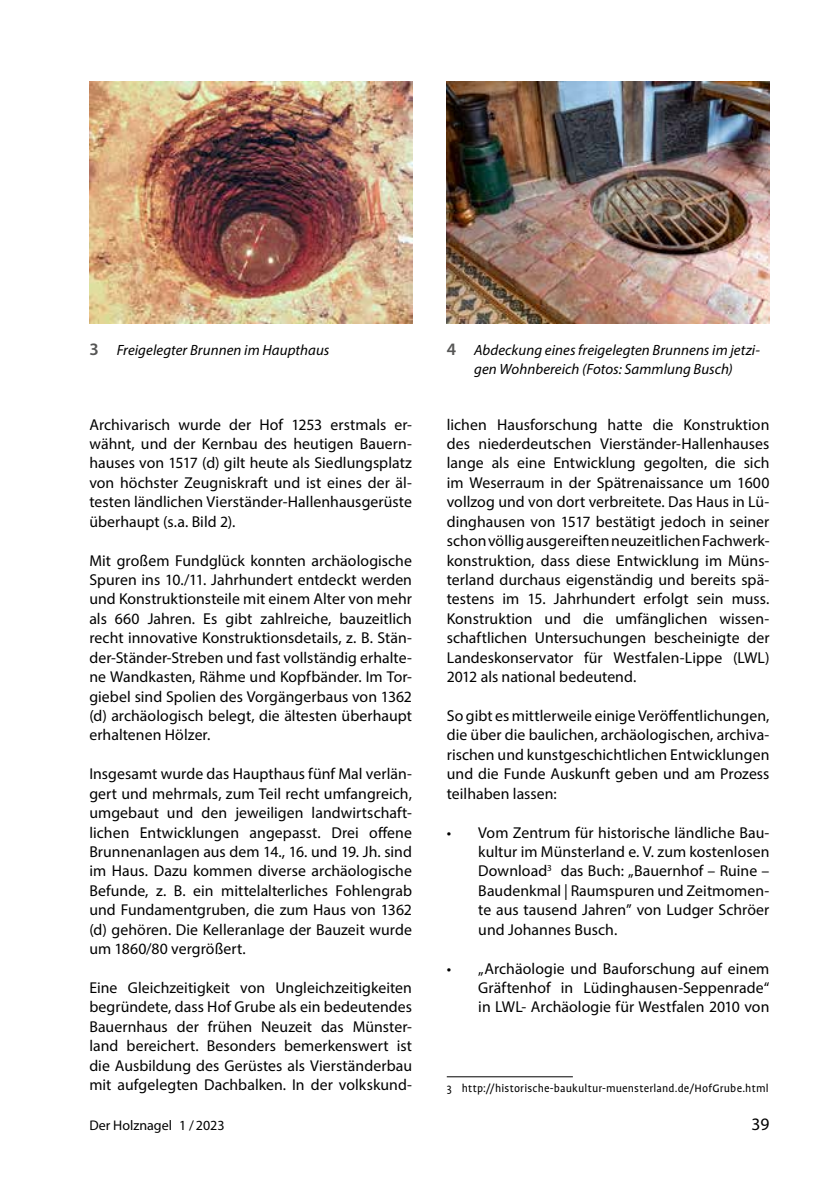
<style>
.page{position:relative;width:834px;height:1181px;background:#fff}
.page>*{position:absolute;margin:0;border:0;box-sizing:border-box;transform-origin:0 0}
.t1{font:17.5px "Myriad Pro";color:#000}
.t2{font:15.75px/19.4px "Myriad Pro";letter-spacing:.005em;color:#000;text-align:justify}
.t3{font:italic 14.88px/19.2px "Myriad Pro";letter-spacing:.005em;color:#000;text-align:center}
.t4{font:14px "Myriad Pro";color:#000}
.t5{font:12.25px "Profile Pro";letter-spacing:.015em;color:#000}
.s1{font-weight:600;font-style:normal;font-size:17.5px;color:#565655}
</style>
<div class="page">
<img style="left:89px;top:82px;width:323px;height:242px">
<img style="left:446px;top:82px;width:323px;height:242px">
<hr style="left:446px;top:1076px;width:126px;height:1px;background:#000">
<p class="t3" style="left:89px;top:340px;width:241px"><span class="s1">3</span> Freigelegter Brunnen im Haupthaus</p>
<p class="t3" style="left:446px;top:340px;width:315px"><span class="s1">4</span> Abdeckung eines freigelegten Brunnens im jetzi&shy;gen Wohnbereich (Fotos: Sammlung Busch)</p>
<p class="t2" style="left:89px;top:414px;width:324px">Archivarisch wurde der Hof 1253 erstmals er&shy;wähnt, und der Kernbau des heutigen Bauern&shy;hauses von 1517 (d) gilt heute als Siedlungsplatz von höchster Zeugniskraft und ist eines der äl&shy;testen ländlichen Vierständer-Hallenhausgerüste überhaupt (s.a. Bild 2).</p>
<p class="t2" style="left:89px;top:550px;width:324px">Mit großem Fundglück konnten archäologische Spuren ins 10./11. Jahrhundert entdeckt werden und Konstruktionsteile mit einem Alter von mehr als 660 Jahren. Es gibt zahlreiche, bauzeitlich recht innovative Konstruktionsdetails, z. B. Stän&shy;der-Ständer-Streben und fast vollständig erhalte&shy;ne Wandkasten, Rähme und Kopfbänder. Im Tor&shy;giebel sind Spolien des Vorgängerbaus von 1362 (d) archäologisch belegt, die ältesten überhaupt erhaltenen Hölzer.</p>
<p class="t2" style="left:89px;top:764px;width:324px">Insgesamt wurde das Haupthaus fünf Mal verlän&shy;gert und mehrmals, zum Teil recht umfangreich, umgebaut und den jeweiligen landwirtschaft&shy;lichen Entwicklungen angepasst. Drei offene Brunnenanlagen aus dem 14., 16. und 19. Jh. sind im Haus. Dazu kommen diverse archäologische Befunde, z. B. ein mittelalterliches Fohlengrab und Fundamentgruben, die zum Haus von 1362 (d) gehören. Die Kelleranlage der Bauzeit wurde um 1860/80 vergrößert.</p>
<p class="t2" style="left:89px;top:977px;width:324px">Eine Gleichzeitigkeit von Ungleichzeitigkeiten begründete, dass Hof Grube als ein bedeutendes Bauernhaus der frühen Neuzeit das Münster&shy;land bereichert. Besonders bemerkenswert ist die Ausbildung des Gerüstes als Vierständerbau mit aufgelegten Dachbalken. In der volkskund-</p>
<p class="t2" style="left:446px;top:414px;width:324px">lichen Hausforschung hatte die Konstruktion des niederdeutschen Vierständer-Hallenhauses lange als eine Entwicklung gegolten, die sich im Weserraum in der Spätrenaissance um 1600 vollzog und von dort verbreitete. Das Haus in Lü&shy;dinghausen von 1517 bestätigt jedoch in seiner schon völlig ausgereiften neuzeitlichen Fachwerk&shy;konstruktion, dass diese Entwicklung im Müns&shy;terland durchaus eigenständig und bereits spä&shy;testens im 15. Jahrhundert erfolgt sein muss.<br>Konstruktion und die umfänglichen wissen&shy;schaftlichen Untersuchungen bescheinigte der Landeskonservator für Westfalen-Lippe (LWL)<br>2012 als national bedeutend.</p>
<p class="t2" style="left:446px;top:706px;width:324px">So gibt es mittlerweile einige Veröffentlichungen, die über die baulichen, archäologischen, archiva&shy;rischen und kunstgeschichtlichen Entwicklungen und die Funde Auskunft geben und am Prozess teilhaben lassen:</p>
<p class="t2" style="left:478px;top:822px;width:292px;text-indent:-32px">• Vom Zentrum für historische ländliche Bau&shy;kultur im Münsterland e. V. zum kostenlosen Download<sup>3</sup><sup>2</sup> das Buch: „Bauernhof – Ruine – Baudenkmal | Raumspuren und Zeitmomen&shy;te aus tausend Jahren” von Ludger Schröer und Johannes Busch.</p>
<p class="t2" style="left:478px;top:958px;width:292px;text-indent:-32px">• „Archäologie und Bauforschung auf einem Gräftenhof in Lüdinghausen-Seppenrade“ in LWL- Archäologie für Westfalen 2010 von</p>
<p class="t5" style="left:446px;top:1081px;width:323px">3 http://historische-baukultur-muensterland.de/HofGrube.html</p>
<p class="t4" style="left:89px;top:1116px;width:137px">Der Holznagel 1 /2023</p>
<p class="t1" style="left:751px;top:1113px;width:19px">39</p>
</div>
